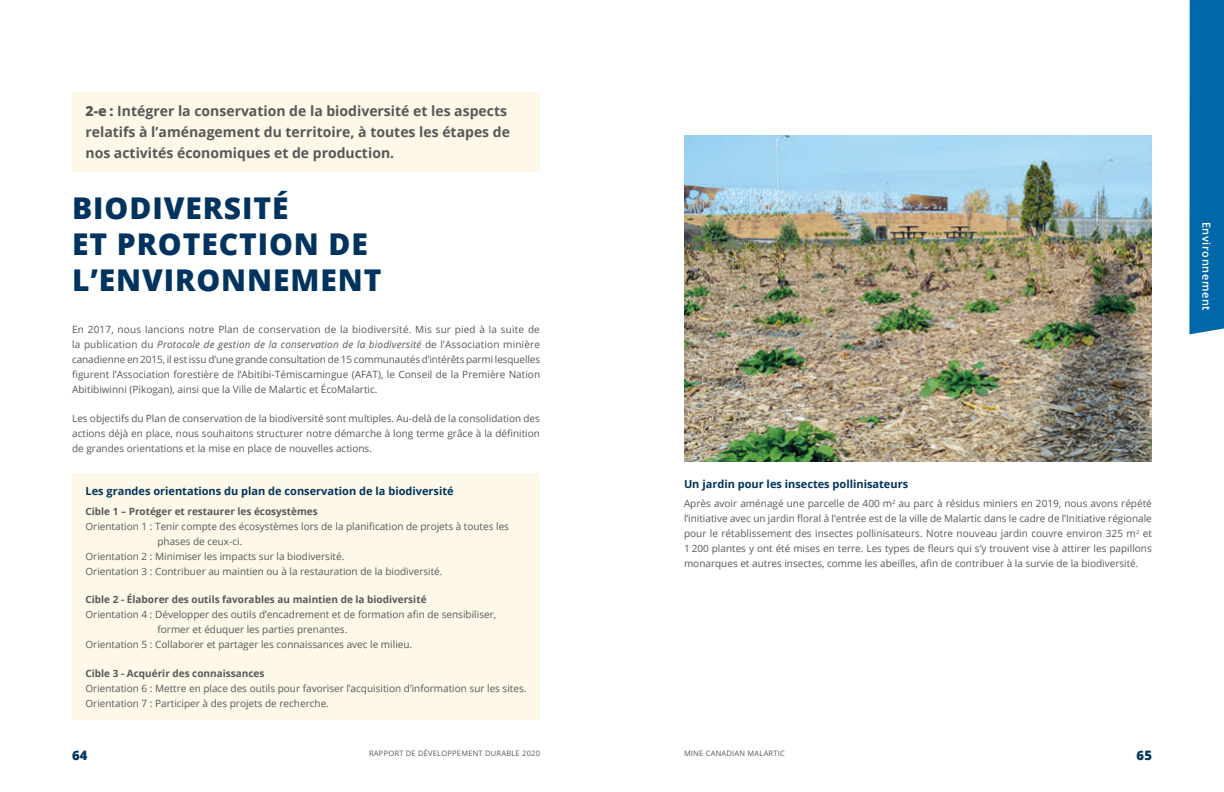
<style>
.page{position:relative;width:1224px;height:792px;background:#fff}
.page>*{position:absolute;margin:0;border:0;box-sizing:border-box;transform-origin:0 0}
.t1{font:800 30px/36px "Open Sans";letter-spacing:.03em;color:#00345e}
.t2{font:700 14px/21px "Open Sans";color:#57585a}
.t3{font:800 13px "Open Sans";color:#00345e}
.t4{font:700 11px "Open Sans";color:#00345e}
.t5{font:600 11px "Open Sans";letter-spacing:.05em;color:#fff}
.t6{font:10px/15px "Open Sans";color:#57585a;text-align:justify}
.t7{font:700 10px "Open Sans";color:#57585a}
.t8{font:7.5px "Open Sans";letter-spacing:.03em;color:#57585a}
.s1{font-weight:800}
.s2{font-style:italic}
</style>
<div class="page">
<div style="left:1189px;top:0;width:35px;height:334px;background:#0068a9"></div>
<div style="left:72px;top:473px;width:468px;height:247px;background:#fef8e8"></div>
<img style="left:684px;top:135px;width:468px;height:327px">
<div style="left:72px;top:92px;width:468px;height:80px;background:#fef8e8"></div>
<h2 class="t2" style="left:86px;top:101px;width:426px"><span class="s1">2-e :</span> Intégrer la conservation de la biodiversité et les aspects relatifs à l’aménagement du territoire, à toutes les étapes de nos activités économiques et de production.</h2>
<h1 class="t1" style="left:72px;top:189px;width:311px">BIODIVERSITÉ<br>ET PROTECTION DE<br>L’ENVIRONNEMENT</h1>
<p class="t6" style="left:72px;top:322px;width:470px">En 2017, nous lancions notre Plan de conservation de la biodiversité. Mis sur pied à la suite de la publication du <span class="s2">Protocole de gestion de la conservation de la biodiversité</span> de l’Association minière canadienne en 2015, il est issu d’une grande consultation de 15 communautés d’intérêts parmi lesquelles figurent l’Association forestière de l’Abitibi-Témiscamingue (AFAT), le Conseil de la Première Nation Abitibiwinni (Pikogan), ainsi que la Ville de Malartic et ÉcoMalartic.</p>
<p class="t6" style="left:72px;top:410px;width:469px">Les objectifs du Plan de conservation de la biodiversité sont multiples. Au-delà de la consolidation des actions déjà en place, nous souhaitons structurer notre démarche à long terme grâce à la définition de grandes orientations et la mise en place de nouvelles actions.</p>
<p class="t4" style="left:86px;top:483px;width:370px">Les grandes orientations du plan de conservation de la biodiversité</p>
<p class="t7" style="left:86px;top:504px;width:234px">Cible 1 – Protéger et restaurer les écosystèmes</p>
<p class="t6" style="left:86px;top:518px;width:425px">Orientation 1 : Tenir compte des écosystèmes lors de la planification de projets à toutes les</p>
<p class="t6" style="left:158px;top:533px;width:86px">phases de ceux-ci.</p>
<p class="t6" style="left:86px;top:548px;width:260px">Orientation 2 : Minimiser les impacts sur la biodiversité.</p>
<p class="t6" style="left:86px;top:563px;width:359px">Orientation 3 : Contribuer au maintien ou à la restauration de la biodiversité.</p>
<p class="t7" style="left:86px;top:592px;width:343px">Cible 2 - Élaborer des outils favorables au maintien de la biodiversité</p>
<p class="t6" style="left:86px;top:607px;width:412px">Orientation 4 : Développer des outils d’encadrement et de formation afin de sensibiliser,</p>
<p class="t6" style="left:158px;top:622px;width:191px">former et éduquer les parties prenantes.</p>
<p class="t6" style="left:86px;top:637px;width:328px">Orientation 5 : Collaborer et partager les connaissances avec le milieu.</p>
<p class="t7" style="left:86px;top:666px;width:180px">Cible 3 - Acquérir des connaissances</p>
<p class="t6" style="left:86px;top:680px;width:442px">Orientation 6 : Mettre en place des outils pour favoriser l’acquisition d’information sur les sites.<br>Orientation 7 : Participer à des projets de recherche.</p>
<h3 class="t3" style="left:72px;top:746px;width:17px">64</h3>
<p class="t8" style="left:369px;top:748px;width:172px">RAPPORT DE DÉVELOPPEMENT DURABLE 2020</p>
<p class="t5" style="left:1214px;top:222px;width:90px;rotate:90deg">Environnement</p>
<p class="t4" style="left:684px;top:476px;width:226px">Un jardin pour les insectes pollinisateurs</p>
<p class="t6" style="left:684px;top:496px;width:469px">Après avoir aménagé une parcelle de 400 m<sup>2</sup> au parc à résidus miniers en 2019, nous avons répété l’initiative avec un jardin floral à l’entrée est de la ville de Malartic dans le cadre de l’Initiative régionale pour le rétablissement des insectes pollinisateurs. Notre nouveau jardin couvre environ 325 m<sup>2</sup> et 1 200 plantes y ont été mises en terre. Les types de fleurs qui s’y trouvent vise à attirer les papillons monarques et autres insectes, comme les abeilles, afin de contribuer à la survie de la biodiversité.</p>
<p class="t8" style="left:684px;top:748px;width:102px">MINE CANADIAN MALARTIC</p>
<h3 class="t3" style="left:1136px;top:746px;width:17px">65</h3>
</div>
